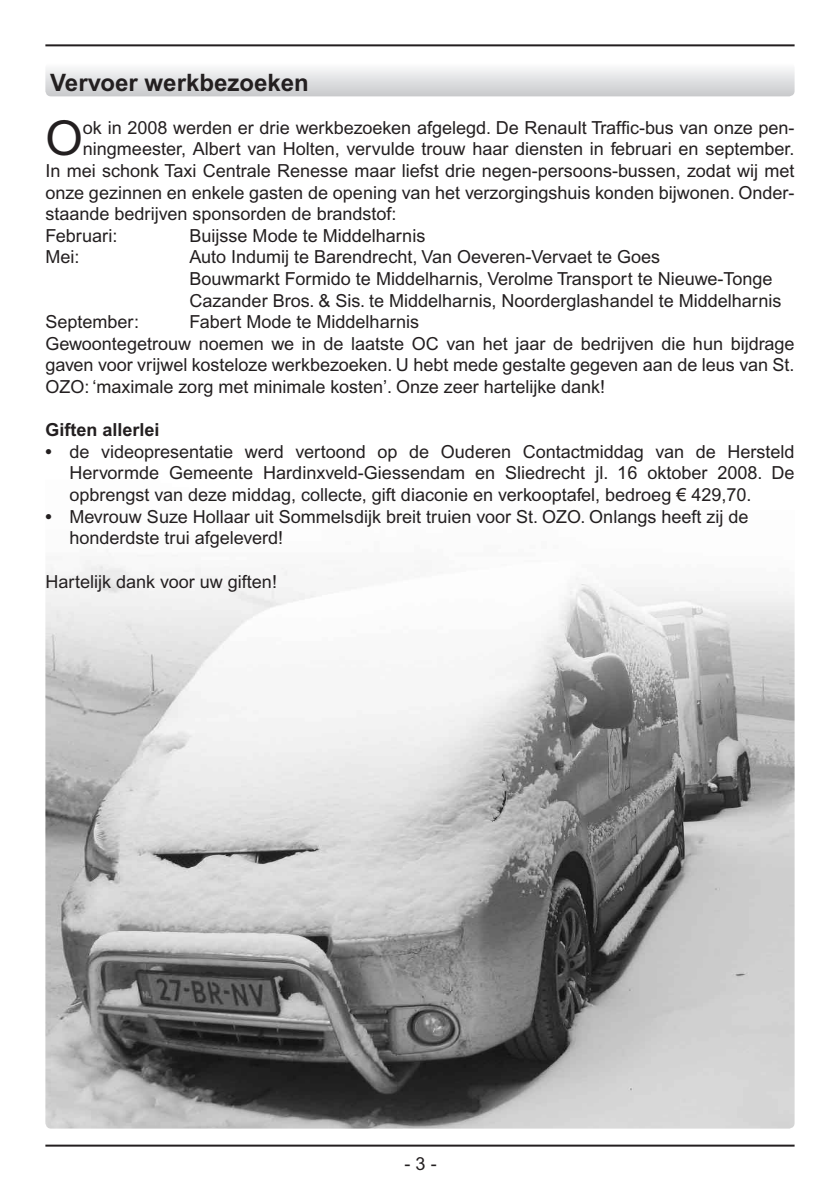
<style>
.page{position:relative;width:840px;height:1191px;background:#fff}
.page>*{position:absolute;margin:0;border:0;box-sizing:border-box;transform-origin:0 0}
.t1{font:48.2px "Arial";color:#231f20}
.t2{font:700 24px "Arial";color:#231f20}
.t3{font:18px/21.6px "Arial";color:#231f20}
.t4{font:700 18px "Arial";color:#231f20}
.s1{font-weight:700}
</style>
<div class="page">
<img style="left:45px;top:560px;width:749px;height:568px">
<hr style="left:45px;top:44px;width:749px;height:2px;background:#231f20">
<hr style="left:45px;top:1144px;width:749px;height:2px;background:#231f20">
<svg style="left:45px;top:68px;width:749px;height:28px"></svg>
<p class="t2" style="left:50px;top:68px;width:260px">Vervoer werkbezoeken</p>
<p class="t1" style="left:45px;top:110px;width:39px">O</p>
<p class="t3" style="left:83px;top:117px;width:712px">ok in 2008 werden er drie werkbezoeken afgelegd. De Renault Traffic-bus van onze pen-</p>
<p class="t3" style="left:83px;top:138px;width:712px">ningmeester, Albert van Holten, vervulde trouw haar diensten in februari en september.</p>
<p class="t3" style="left:45px;top:160px;width:750px">In mei schonk Taxi Centrale Renesse maar liefst drie negen-persoons-bussen, zodat wij met</p>
<p class="t3" style="left:45px;top:181px;width:750px">onze gezinnen en enkele gasten de opening van het verzorgingshuis konden bijwonen. Onder-</p>
<p class="t3" style="left:45px;top:203px;width:352px">staande bedrijven sponsorden de brandstof:</p>
<p class="t3" style="left:45px;top:225px;width:74px">Februari:</p>
<p class="t3" style="left:189px;top:225px;width:237px">Buijsse Mode te Middelharnis</p>
<p class="t3" style="left:45px;top:246px;width:36px">Mei:</p>
<p class="t3" style="left:189px;top:246px;width:593px">Auto Indumij te Barendrecht, Van Oeveren-Vervaet te Goes<br>Bouwmarkt Formido te Middelharnis, Verolme Transport te Nieuwe-Tonge<br>Cazander Bros. &amp; Sis. te Middelharnis, Noorderglashandel te Middelharnis</p>
<p class="t3" style="left:45px;top:311px;width:95px">September:</p>
<p class="t3" style="left:45px;top:311px;width:750px;text-indent:144px">Fabert Mode te Middelharnis<br>Gewoontegetrouw noemen we in de laatste OC van het jaar de bedrijven die hun bijdrage gaven voor vrijwel kosteloze werkbezoeken. U hebt mede gestalte gegeven aan de leus van St.<br>OZO: ‘maximale zorg met minimale kosten’. Onze zeer hartelijke dank!</p>
<p class="t4" style="left:45px;top:419px;width:116px">Giften allerlei</p>
<p class="t3" style="left:69px;top:441px;width:726px;text-align:justify;text-indent:-24px"><span class="s1">•</span> de videopresentatie werd vertoond op de Ouderen Contactmiddag van de Hersteld Hervormde Gemeente Hardinxveld-Giessendam en Sliedrecht jl. 16 oktober 2008. De opbrengst van deze middag, collecte, gift diaconie en verkooptafel, bedroeg € 429,70.</p>
<p class="t3" style="left:69px;top:505px;width:680px;text-indent:-24px"><span class="s1">•</span> Mevrouw Suze Hollaar uit Sommelsdijk breit truien voor St. OZO. Onlangs heeft zij de honderdste trui afgeleverd!</p>
<p class="t3" style="left:45px;top:570px;width:233px">Hartelijk dank voor uw giften!</p>
<p class="t3" style="left:404px;top:1153px;width:34px">- 3 -</p>
</div>
